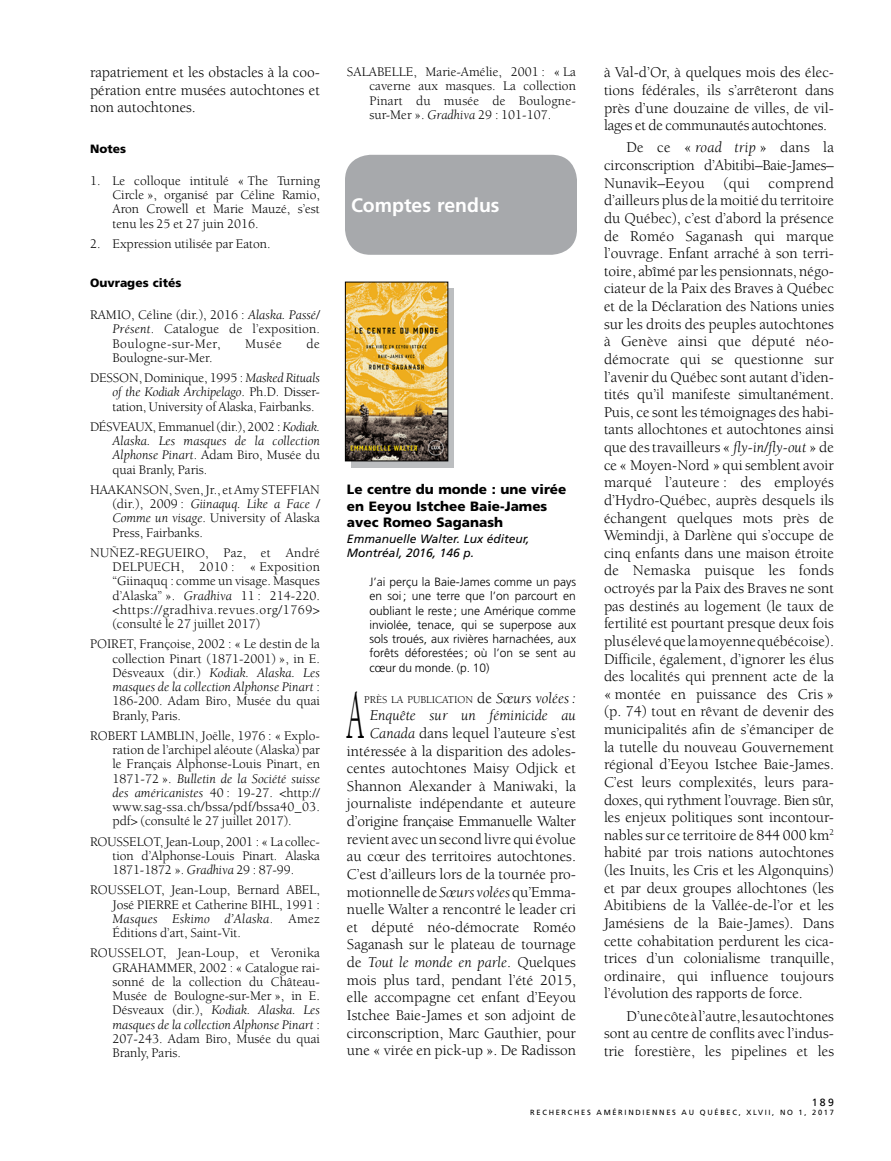
<style>
.page{position:relative;width:891px;height:1161px;background:#fff}
.page>*{position:absolute;margin:0;border:0;box-sizing:border-box;transform-origin:0 0}
.t1{font:70.95px "Berkeley";color:#000;scale:.4 1}
.t2{font:700 19.5px "Frutiger";color:#fff}
.t3{font:15.3px/17.7px "Berkeley";color:#000;text-align:justify}
.t4{font:13.5px/14.2px "Berkeley";color:#000;text-align:justify}
.t5{font:900 13.5px/16.2px "Frutiger";color:#000}
.t6{font:300 12px/14.2px "Frutiger";color:#000;text-align:justify}
.t7{font:italic 12px/13.5px "Frutiger";color:#000}
.t8{font:900 12px "Frutiger";color:#000}
.t9{font:10.8px "Berkeley";color:#000}
.t10{font:10.5px "Frutiger";color:#000}
.t11{font:7.5px "Frutiger";letter-spacing:.225em;color:#000}
.s1{font-style:italic}
.s2{font-size:10.65px}
.s3{font-size:15.3px}
.s4{font-style:italic;font-size:15.3px}
</style>
<div class="page">
<div style="left:345px;top:155px;width:232px;height:100px;background:#a7a9ac;border-radius:26px"></div>
<div style="left:351px;top:288px;width:102px;height:179px;background:linear-gradient(to right,#bcbec0,#bcbec0)"></div>
<img style="left:347px;top:284px;width:99px;height:175px">
<div style="left:345px;top:282px;width:103px;height:179px;border:1px solid #000"></div>
<p class="t3" style="left:90px;top:64px;width:232px">rapatriement et les obstacles à la coo&shy;pération entre musées autochtones et non autochtones.</p>
<p class="t8" style="left:90px;top:141px;width:38px">Notes</p>
<p class="t4" style="left:112px;top:174px;width:209px;text-indent:-22px">1. Le colloque intitulé « The Turning Circle », organisé par Céline Ramio, Aron Crowell et Marie Mauzé, s’est tenu les 25 et 27 juin 2016.</p>
<p class="t4" style="left:90px;top:237px;width:182px">2. Expression utilisée par Eaton.</p>
<p class="t8" style="left:90px;top:275px;width:93px">Ouvrages cités</p>
<p class="t4" style="left:112px;top:308px;width:209px;text-indent:-22px">RAMIO, Céline (dir.), 2016 : <span class="s1">Alaska. Passé/ Présent</span>. Catalogue de l’exposition.<br>Boulogne-sur-Mer,</p>
<p class="t4" style="left:245px;top:337px;width:38px">Musée</p>
<p class="t4" style="left:306px;top:337px;width:15px">de</p>
<p class="t4" style="left:90px;top:348px;width:231px;line-height:20.2px;text-indent:22px">Boulogne-sur-Mer.<br>DESSON, Dominique, 1995 : <span class="s1">Masked Rituals</span></p>
<p class="t4" style="left:112px;top:385px;width:209px"><span class="s1">of the Kodiak Archipelago</span>. Ph.D. Disser&shy;tation, University of Alaska, Fairbanks.</p>
<p class="t4" style="left:112px;top:420px;width:209px;text-indent:-22px">DÉSVEAUX, Emmanuel (dir.), 2002 : <span class="s1">Kodiak.<br>Alaska. Les masques de la collection Alphonse Pinart</span>. Adam Biro, Musée du quai Branly, Paris.</p>
<p class="t4" style="left:112px;top:483px;width:209px;text-indent:-22px">HAAKANSON, Sven, Jr., et Amy STEFFIAN (dir.), 2009 : <span class="s1">Giinaquq. Like a Face / Comme un visage</span>. University of Alaska Press, Fairbanks.</p>
<p class="t4" style="left:112px;top:546px;width:209px;text-indent:-22px">NUÑEZ-REGUEIRO, Paz, et André DELPUECH, 2010 : « Exposition “Giinaquq : comme un visage. Masques d’Alaska” ». <span class="s1">Gradhiva</span> 11 : 214-220. &lt;https://gradhiva.revues.org/1769&gt; (consulté le 27 juillet 2017)</p>
<p class="t4" style="left:112px;top:637px;width:209px;text-indent:-22px">POIRET, Françoise, 2002 : « Le destin de la collection Pinart (1871-2001) », in E.<br>Désveaux (dir.) <span class="s1">Kodiak. Alaska. Les masques de la collection Alphonse Pinart</span> :<br>186-200. Adam Biro, Musée du quai Branly, Paris.</p>
<p class="t4" style="left:112px;top:729px;width:209px;text-indent:-22px">ROBERT LAMBLIN, Joëlle, 1976 : « Explo&shy;ration de l’archipel aléoute (Alaska) par le Français Alphonse-Louis Pinart, en 1871-72 ». <span class="s1">Bulletin de la Société suisse des américanistes</span> 40 : 19-27. &lt;http:// www.sag-ssa.ch/bssa/pdf/bssa40_03. pdf&gt; (consulté le 27 juillet 2017).</p>
<p class="t4" style="left:112px;top:835px;width:209px;text-indent:-22px">ROUSSELOT, Jean-Loup, 2001 : « La collec&shy;tion d’Alphonse-Louis Pinart. Alaska 1871-1872 ». <span class="s1">Gradhiva</span> 29 : 87-99.</p>
<p class="t4" style="left:112px;top:883px;width:209px;text-indent:-22px">ROUSSELOT, Jean-Loup, Bernard ABEL, José PIERRE et Catherine BIHL, 1991 :<br><span class="s1">Masques Eskimo d’Alaska</span>. Amez Éditions d’art, Saint-Vit.</p>
<p class="t4" style="left:112px;top:946px;width:209px;text-indent:-22px">ROUSSELOT, Jean-Loup, et Veronika GRAHAMMER, 2002 : « Catalogue rai&shy;sonné de la collection du Château-Musée de Boulogne-sur-Mer », in E.<br>Désveaux (dir.), <span class="s1">Kodiak. Alaska. Les masques de la collection Alphonse Pinart</span> :<br>207-243. Adam Biro, Musée du quai Branly, Paris.</p>
<p class="t4" style="left:369px;top:65px;width:208px;text-indent:-22px">SALABELLE, Marie-Amélie, 2001 : « La caverne aux masques. La collection Pinart du musée de Boulogne&shy;sur-Mer ». <span class="s1">Gradhiva</span> 29 : 101-107.</p>
<p class="t2" style="left:351px;top:194px;width:150px">Comptes rendus</p>
<p class="t5" style="left:347px;top:481px;width:221px">Le centre du monde : une virée en Eeyou Istchee Baie-James avec Romeo Saganash</p>
<p class="t7" style="left:347px;top:532px;width:184px">Emmanuelle Walter. Lux éditeur,<br>Montréal, 2016, 146 p.</p>
<p class="t6" style="left:369px;top:575px;width:208px">J’ai perçu la Baie-James comme un pays en soi; une terre que l’on parcourt en oubliant le reste; une Amérique comme inviolée, tenace, qui se superpose aux sols troués, aux rivières harnachées, aux forêts déforestées; où l’on se sent au cœur du monde. (p. 10)</p>
<h1 class="t1" style="left:347px;top:678px;width:45px">A</h1>
<p class="t9" style="left:364px;top:694px;width:213px"><span class="s2">P</span>RÈS LA PUBLICATION <span class="s3">de</span> <span class="s4">Sœurs volées :</span></p>
<p class="t3" style="left:347px;top:707px;width:231px;text-align:right"><span class="s1">Enquête sur un féminicide au Canada</span> dans lequel l’auteure s’est intéressée à la disparition des adoles&shy;centes autochtones Maisy Odjick et Shannon Alexander à Maniwaki, la journaliste indépendante et auteure d’origine française Emmanuelle Walter revient avec un second livre qui évolue au cœur des territoires autochtones.<br>C’est d’ailleurs lors de la tournée pro&shy;motionnelle de <span class="s1">Sœurs volées</span> qu’Emma&shy;nuelle Walter a rencontré le leader cri et député néo-démocrate Roméo Saganash sur le plateau de tournage de <span class="s1">Tout le monde en parle</span>. Quelques mois plus tard, pendant l’été 2015, elle accompagne cet enfant d’Eeyou Istchee Baie-James et son adjoint de circonscription, Marc Gauthier, pour une « virée en pick-up ». De Radisson</p>
<p class="t3" style="left:604px;top:64px;width:232px">à Val-d’Or, à quelques mois des élec&shy;tions fédérales, ils s’arrêteront dans près d’une douzaine de villes, de vil&shy;lages et de communautés autochtones.</p>
<p class="t3" style="left:604px;top:139px;width:232px;text-indent:22px">De ce « <span class="s1">road trip</span> » dans la circonscription d’Abitibi–Baie-James– Nunavik–Eeyou (qui comprend d’ailleurs plus de la moitié du territoire du Québec), c’est d’abord la présence de Roméo Saganash qui marque l’ouvrage. Enfant arraché à son terri&shy;toire, abîmé par les pensionnats, négo&shy;ciateur de la Paix des Braves à Québec et de la Déclaration des Nations unies sur les droits des peuples autochtones à Genève ainsi que député néo&shy;démocrate qui se questionne sur l’avenir du Québec sont autant d’iden&shy;tités qu’il manifeste simultanément.<br>Puis, ce sont les témoignages des habi&shy;tants allochtones et autochtones ainsi que des travailleurs « <span class="s1">fly-in/fly-out</span> » de ce « Moyen-Nord » qui semblent avoir marqué l’auteure : des employés d’Hydro-Québec, auprès desquels ils échangent quelques mots près de Wemindji, à Darlène qui s’occupe de cinq enfants dans une maison étroite de Nemaska puisque les fonds octroyés par la Paix des Braves ne sont pas destinés au logement (le taux de fertilité est pourtant presque deux fois plus élevé que la moyenne québécoise).<br>Difficile, également, d’ignorer les élus des localités qui prennent acte de la « montée en puissance des Cris » (p. 74) tout en rêvant de devenir des municipalités afin de s’émanciper de la tutelle du nouveau Gouvernement régional d’Eeyou Istchee Baie-James.<br>C’est leurs complexités, leurs para&shy;doxes, qui rythment l’ouvrage. Bien sûr, les enjeux politiques sont incontour&shy;nables sur ce territoire de 844 000 km<sup>2 </sup>habité par trois nations autochtones (les Inuits, les Cris et les Algonquins) et par deux groupes allochtones (les Abitibiens de la Vallée-de-l’or et les Jamésiens de la Baie-James). Dans cette cohabitation perdurent les cica&shy;trices d’un colonialisme tranquille, ordinaire, qui influence toujours l’évolution des rapports de force.</p>
<p class="t3" style="left:604px;top:1007px;width:232px;text-indent:22px">D’une côte à l’autre, les autochtones sont au centre de conflits avec l’indus&shy;trie forestière, les pipelines et les</p>
<p class="t10" style="left:812px;top:1096px;width:24px">189</p>
<p class="t11" style="left:530px;top:1108px;width:305px">RECHERCHES AMÉRINDIENNES AU QUÉBEC, XLVII, NO 1, 2017</p>
</div>
